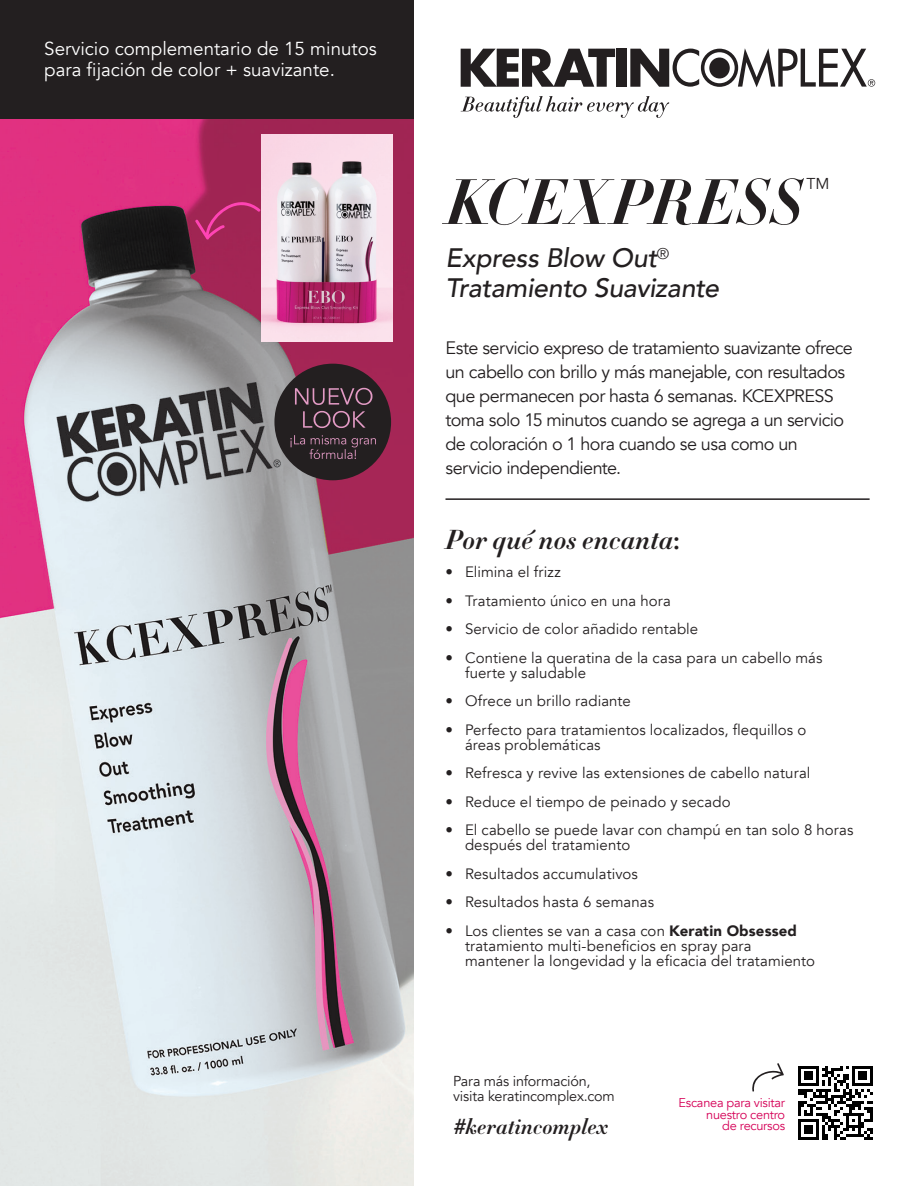
<style>
.page{position:relative;width:918px;height:1188px;background:#fff}
.page>*{position:absolute;margin:0;border:0;box-sizing:border-box;transform-origin:0 0}
.t1{font:63px "Didot HTF B24 Bold Ital";letter-spacing:-.015em;color:#231f20}
.t2{font:27px "Didot HTF B11 Bold Ital";letter-spacing:.005em;color:#231f20}
.t3{font:italic 500 26.7px/30px "Avenir";letter-spacing:-.01em;color:#231f20}
.t4{font:21.6px "Didot HTF B11 Bold Ital";letter-spacing:.005em;color:#231f20}
.t5{font:18.75px/21px "Avenir";color:#fff}
.t6{font:18px/24px "Avenir";letter-spacing:-.035em;color:#231f20}
.t7{font:15.75px "Avenir";color:#231f20}
.t8{font:15px/15px "Avenir";letter-spacing:.005em;color:#231f20}
.t9{font:14.4px/15.3px "Avenir";letter-spacing:-.01em;color:#231f20}
.t10{font:12.75px/11.6px "Avenir";letter-spacing:-.02em;color:#d50057;text-align:right}
.s1{font-family:"Didot";font-weight:700}
.s2{font-weight:900}
.s3{font-family:"Avenir";font-weight:500;font-style:italic}
</style>
<div class="page">
<svg style="left:798px;top:1066px;width:75px;height:74px"></svg>
<hr style="left:798px;top:1137px;width:21px;height:3px;background:#000">
<div style="left:804px;top:1125px;width:9px;height:9px;background:#000"></div>
<svg style="left:752px;top:1063px;width:32px;height:29px"></svg>
<svg style="left:461px;top:49px;width:154px;height:38px"></svg>
<div style="left:617px;top:49px;width:10px;height:38px;background:#231f20"></div>
<svg style="left:630px;top:48px;width:245px;height:39px"></svg>
<svg style="left:461px;top:96px;width:208px;height:22px"></svg>
<div style="left:0;top:0;width:414px;height:127px;background:#231f20"></div>
<img style="left:0;top:119px;width:414px;height:1066px">
<hr style="left:446px;top:498px;width:424px;height:2px;background:#231f20">
<svg style="left:195px;top:201px;width:66px;height:39px;background:#ac285f"></svg>
<img style="left:261px;top:135px;width:132px;height:207px">
<div style="left:274px;top:364px;width:117px;height:116px;background:#231f20;border-radius:50%"></div>
<svg style="left:290px;top:435px;width:86px;height:24px"></svg>
<svg style="left:303px;top:411px;width:63px;height:17px"></svg>
<svg style="left:295px;top:388px;width:77px;height:17px"></svg>
<p class="t5" style="left:44px;top:38px;width:334px">Servicio complementario de 15 minutos para fijación de color + suavizante.</p>
<p class="t1" style="left:446px;top:162px;width:359px">KCEXPRESS</p>
<p class="t7" style="left:806px;top:175px;width:25px">TM</p>
<p class="t3" style="left:446px;top:244px;width:275px">Express Blow Out<sup>®<br></sup>Tratamiento Suavizante</p>
<p class="t6" style="left:446px;top:337px;width:409px">Este servicio expreso de tratamiento suavizante ofrece un cabello con brillo y más manejable, con resultados que permanecen por hasta 6 semanas. KCEXPRESS toma solo 15 minutos cuando se agrega a un servicio de coloración o 1 hora cuando se usa como un</p>
<p class="t6" style="left:446px;top:457px;width:177px">servicio independiente.</p>
<p class="t2" style="left:446px;top:522px;width:236px">Por qué nos encanta<span class="s1">:</span></p>
<p class="t8" style="left:446px;top:565px;width:117px">• Elimina el frizz</p>
<p class="t8" style="left:446px;top:593px;width:227px">• Tratamiento único en una hora</p>
<p class="t8" style="left:446px;top:622px;width:254px">• Servicio de color añadido rentable</p>
<p class="t8" style="left:465px;top:650px;width:359px;text-indent:-20px">• Contiene la queratina de la casa para un cabello más fuerte y saludable</p>
<p class="t8" style="left:446px;top:694px;width:187px">• Ofrece un brillo radiante</p>
<p class="t8" style="left:465px;top:722px;width:343px;text-indent:-20px">• Perfecto para tratamientos localizados, flequillos o áreas problemáticas</p>
<p class="t8" style="left:446px;top:766px;width:366px">• Refresca y revive las extensiones de cabello natural</p>
<p class="t8" style="left:446px;top:794px;width:287px">• Reduce el tiempo de peinado y secado</p>
<p class="t8" style="left:465px;top:823px;width:390px;text-indent:-20px">• El cabello se puede lavar con champú en tan solo 8 horas después del tratamiento</p>
<p class="t8" style="left:446px;top:866px;width:194px">• Resultados accumulativos</p>
<p class="t8" style="left:446px;top:895px;width:210px">• Resultados hasta 6 semanas</p>
<p class="t8" style="left:465px;top:923px;width:352px;text-indent:-20px">• Los clientes se van a casa con <span class="s2">Keratin Obsessed </span>tratamiento multi-beneficios en spray para mantener la longevidad y la eficacia del tratamiento</p>
<p class="t9" style="left:453px;top:1073px;width:163px">Para más información, visita keratincomplex.com</p>
<p class="t4" style="left:453px;top:1113px;width:157px"><span class="s3">#</span>keratincomplex</p>
<p class="t10" style="left:679px;top:1097px;width:108px">Escanea para visitar nuestro centro</p>
<p class="t10" style="left:722px;top:1120px;width:64px">de recursos</p>
</div>
